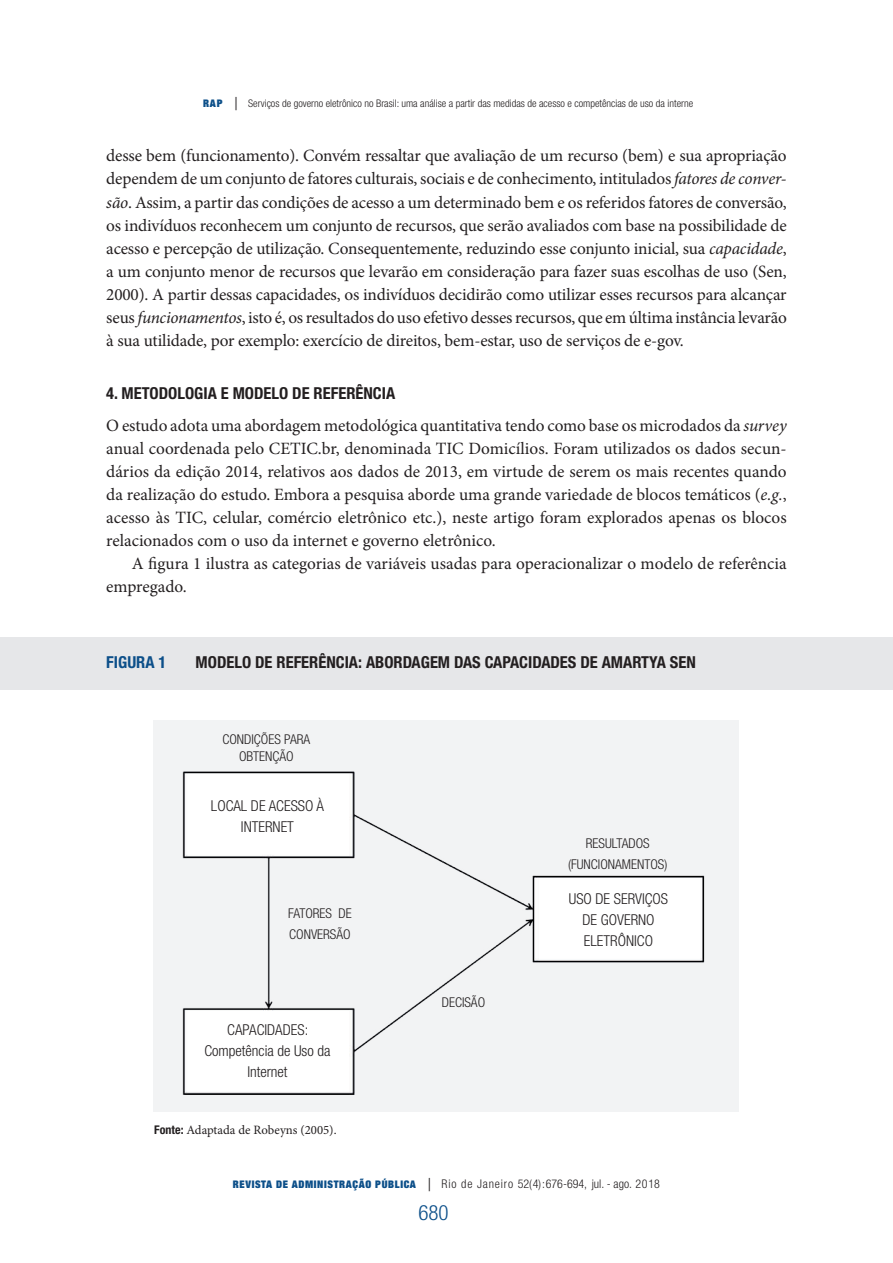
<style>
.page{position:relative;width:893px;height:1263px;background:#fff}
.page>*{position:absolute;margin:0;border:0;box-sizing:border-box;transform-origin:0 0}
.t1{font:300 condensed 21px "Helvetica Neue LT Std";color:#0c4f89}
.t2{font:17.25px/23.1px "Minion Pro";letter-spacing:-.005em;color:#231f20;text-align:justify}
.t3{font:700 condensed 16.5px "Helvetica Neue LT Std";color:#231f20}
.t4{font:700 condensed 16.5px "Helvetica Neue LT Std";color:#0c4f89}
.t5{font:300 condensed 15px/21px "Helvetica Neue LT Std";color:#231f20;text-align:center}
.t6{font:300 condensed 13.5px/21px "Helvetica Neue LT Std";color:#231f20;text-align:center}
.t7{font:12.75px "Minion Pro";color:#231f20}
.t8{font:300 condensed 12px "Helvetica Neue LT Std";letter-spacing:.07em;color:#231f20}
.t9{font:300 condensed 10.5px "Helvetica Neue LT Std";color:#231f20}
.s1{font-family:"Helvetica Neue";font-weight:900;font-stretch:expanded;color:#0c4f89}
.s2{font-size:18px}
.s3{font-style:italic}
.s4{font-family:"Helvetica Neue LT Std";font-weight:700;font-stretch:condensed;font-size:12px}
.s5{font-family:"Helvetica Neue";font-weight:900;font-stretch:expanded;font-size:10.5px;color:#0c4f89}
</style>
<div class="page">
<div style="left:0;top:637px;width:892px;height:53px;background:#e6e7e9"></div>
<img style="left:154px;top:722px;width:585px;height:389px">
<p class="t9" style="left:203px;top:98px;width:492px"><span class="s1">RAP</span> <span class="s2">|</span> Serviços de governo eletrônico no Brasil: uma análise a partir das medidas de acesso e competências de uso da interne</p>
<p class="t2" style="left:106px;top:144px;width:682px">desse bem (funcionamento). Convém ressaltar que avaliação de um recurso (bem) e sua apropriação dependem de um conjunto de fatores culturais, sociais e de conhecimento, intitulados <span class="s3">fatores de conver&shy;são</span>. Assim, a partir das condições de acesso a um determinado bem e os referidos fatores de conversão, os indivíduos reconhecem um conjunto de recursos, que serão avaliados com base na possibilidade de acesso e percepção de utilização. Consequentemente, reduzindo esse conjunto inicial, sua <span class="s3">capacidade</span>, a um conjunto menor de recursos que levarão em consideração para fazer suas escolhas de uso (Sen, 2000). A partir dessas capacidades, os indivíduos decidirão como utilizar esses recursos para alcançar seus <span class="s3">funcionamentos</span>, isto é, os resultados do uso efetivo desses recursos, que em última instância levarão à sua utilidade, por exemplo: exercício de direitos, bem-estar, uso de serviços de e-gov.</p>
<p class="t3" style="left:106px;top:383px;width:290px">4. METODOLOGIA E MODELO DE REFERÊNCIA</p>
<p class="t2" style="left:106px;top:414px;width:682px">O estudo adota uma abordagem metodológica quantitativa tendo como base os microdados da <span class="s3">survey </span>anual coordenada pelo CETIC.br, denominada TIC Domicílios. Foram utilizados os dados secun&shy;dários da edição 2014, relativos aos dados de 2013, em virtude de serem os mais recentes quando da realização do estudo. Embora a pesquisa aborde uma grande variedade de blocos temáticos (<span class="s3">e.g.</span>, acesso às TIC, celular, comércio eletrônico etc.), neste artigo foram explorados apenas os blocos relacionados com o uso da internet e governo eletrônico.</p>
<p class="t2" style="left:106px;top:552px;width:682px;text-indent:26px">A figura 1 ilustra as categorias de variáveis usadas para operacionalizar o modelo de referência empregado.</p>
<p class="t4" style="left:106px;top:652px;width:62px">FIGURA 1</p>
<p class="t3" style="left:196px;top:652px;width:502px">MODELO DE REFERÊNCIA: ABORDAGEM DAS CAPACIDADES DE AMARTYA SEN</p>
<p class="t6" style="left:222px;top:731px;width:89px;line-height:16.5px">CONDIÇÕES PARA<br>OBTENÇÃO</p>
<p class="t5" style="left:211px;top:795px;width:114px">LOCAL DE ACESSO À<br>INTERNET</p>
<p class="t6" style="left:288px;top:903px;width:65px;text-align:left">FATORES DE<br>CONVERSÃO</p>
<p class="t5" style="left:204px;top:1019px;width:128px">CAPACIDADES:<br>Competência de Uso da<br>Internet</p>
<p class="t7" style="left:154px;top:1121px;width:184px"><span class="s4">Fonte:</span> Adaptada de Robeyns (2005).</p>
<p class="t6" style="left:442px;top:991px;width:45px">DECISÃO</p>
<p class="t6" style="left:568px;top:832px;width:101px">RESULTADOS (FUNCIONAMENTOS)</p>
<p class="t5" style="left:569px;top:888px;width:101px">USO DE SERVIÇOS<br>DE GOVERNO<br>ELETRÔNICO</p>
<p class="t8" style="left:233px;top:1176px;width:429px"><span class="s5">REVISTA DE ADMINISTRAÇÃO PÚBLICA</span> <span class="s2">|</span> Rio de Janeiro 52(4):676-694, jul. - ago. 2018</p>
<p class="t1" style="left:418px;top:1200px;width:32px">680</p>
</div>
